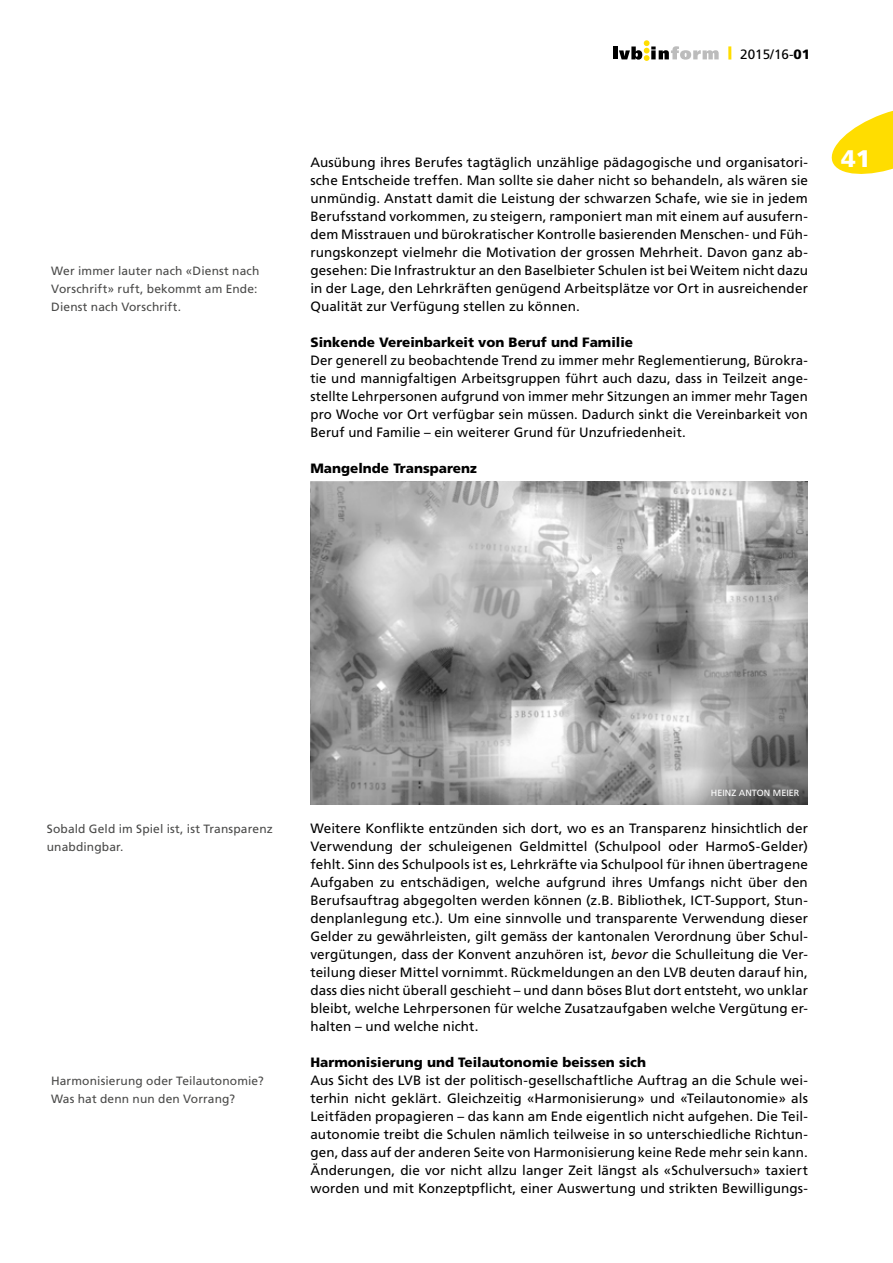
<style>
.page{position:relative;width:893px;height:1263px;background:#fff}
.page>*{position:absolute;margin:0;border:0;box-sizing:border-box;transform-origin:0 0}
.t1{font:900 24px "Frutiger LT Std";color:#fff}
.t2{font:13.5px/18px "Frutiger LT Std";letter-spacing:.005em;color:#000;text-align:justify}
.t3{font:900 13.5px "Frutiger LT Std";color:#000}
.t4{font:12px/18px "Frutiger LT Std";letter-spacing:.01em;color:#4a4a49}
.t5{font:9px "Frutiger LT Std";color:#fff}
.s1{font-weight:900}
.s2{font-style:italic}
</style>
<div class="page">
<img style="left:310px;top:482px;width:498px;height:323px">
<svg style="left:831px;top:111px;width:61px;height:63px"></svg>
<hr style="left:613px;top:47px;width:4px;height:12px;background:#000">
<svg style="left:619px;top:40px;width:100px;height:21px"></svg>
<hr style="left:728px;top:46px;width:3px;height:14px;background:#fd0">
<p class="t4" style="left:51px;top:261px;width:210px">Wer immer lauter nach «Dienst nach<br>Vorschrift» ruft, bekommt am Ende:<br>Dienst nach Vorschrift.</p>
<p class="t2" style="left:740px;top:45px;width:71px">2015/16-<span class="s1">01</span></p>
<p class="t2" style="left:310px;top:153px;width:499px">Ausübung ihres Berufes tagtäglich unzählige pädagogische und organisatori&shy;sche Entscheide treffen. Man sollte sie daher nicht so behandeln, als wären sie unmündig. Anstatt damit die Leistung der schwarzen Schafe, wie sie in jedem Berufsstand vorkommen, zu steigern, ramponiert man mit einem auf ausufern&shy;dem Misstrauen und bürokratischer Kontrolle basierenden Menschen- und Füh&shy;rungskonzept vielmehr die Motivation der grossen Mehrheit. Davon ganz ab&shy;gesehen: Die Infrastruktur an den Baselbieter Schulen ist bei Weitem nicht dazu in der Lage, den Lehrkräften genügend Arbeitsplätze vor Ort in ausreichender Qualität zur Verfügung stellen zu können.</p>
<p class="t3" style="left:310px;top:334px;width:324px">Sinkende Vereinbarkeit von Beruf und Familie</p>
<p class="t2" style="left:310px;top:351px;width:499px">Der generell zu beobachtende Trend zu immer mehr Reglementierung, Bürokra&shy;tie und mannigfaltigen Arbeitsgruppen führt auch dazu, dass in Teilzeit ange&shy;stellte Lehrpersonen aufgrund von immer mehr Sitzungen an immer mehr Tagen pro Woche vor Ort verfügbar sein müssen. Dadurch sinkt die Vereinbarkeit von Beruf und Familie – ein weiterer Grund für Unzufriedenheit.</p>
<p class="t3" style="left:310px;top:460px;width:168px">Mangelnde Transparenz</p>
<h1 class="t1" style="left:841px;top:144px;width:31px">41</h1>
<p class="t4" style="left:47px;top:819px;width:227px">Sobald Geld im Spiel ist, ist Transparenz unabdingbar.</p>
<p class="t4" style="left:51px;top:1071px;width:214px">Harmonisierung oder Teilautonomie?<br>Was hat denn nun den Vorrang?</p>
<p class="t5" style="left:711px;top:788px;width:90px">HEINZ ANTON MEIER</p>
<p class="t2" style="left:310px;top:819px;width:499px">Weitere Konflikte entzünden sich dort, wo es an Transparenz hinsichtlich der Verwendung der schuleigenen Geldmittel (Schulpool oder HarmoS-Gelder) fehlt. Sinn des Schulpools ist es, Lehrkräfte via Schulpool für ihnen übertragene Aufgaben zu entschädigen, welche aufgrund ihres Umfangs nicht über den Berufsauftrag abgegolten werden können (z.B. Bibliothek, ICT-Support, Stun&shy;denplanlegung etc.). Um eine sinnvolle und transparente Verwendung dieser Gelder zu gewährleisten, gilt gemäss der kantonalen Verordnung über Schul&shy;vergütungen, dass der Konvent anzuhören ist, <span class="s2">bevor</span> die Schulleitung die Ver&shy;teilung dieser Mittel vornimmt. Rückmeldungen an den LVB deuten darauf hin, dass dies nicht überall geschieht – und dann böses Blut dort entsteht, wo unklar bleibt, welche Lehrpersonen für welche Zusatzaufgaben welche Vergütung er&shy;halten – und welche nicht.</p>
<p class="t3" style="left:310px;top:1054px;width:337px">Harmonisierung und Teilautonomie beissen sich</p>
<p class="t2" style="left:310px;top:1071px;width:499px">Aus Sicht des LVB ist der politisch-gesellschaftliche Auftrag an die Schule wei&shy;terhin nicht geklärt. Gleichzeitig «Harmonisierung» und «Teilautonomie» als Leitfäden propagieren – das kann am Ende eigentlich nicht aufgehen. Die Teil&shy;autonomie treibt die Schulen nämlich teilweise in so unterschiedliche Richtun&shy;gen, dass auf der anderen Seite von Harmonisierung keine Rede mehr sein kann.<br>Änderungen, die vor nicht allzu langer Zeit längst als «Schulversuch» taxiert worden und mit Konzeptpflicht, einer Auswertung und strikten Bewilligungs-</p>
</div>
